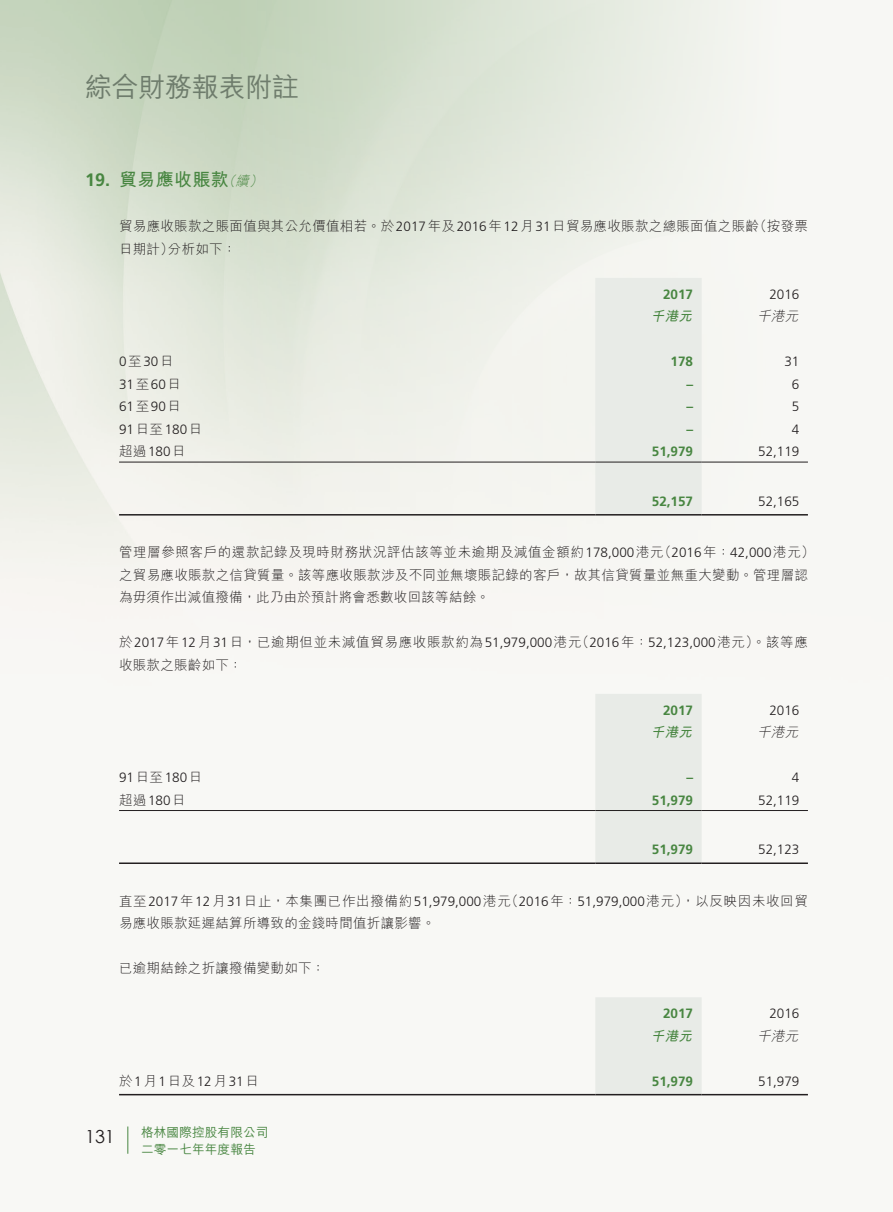
<style>
.page{position:relative;width:893px;height:1212px;background:#fff}
.page>*{position:absolute;margin:0;border:0;box-sizing:border-box;transform-origin:0 0}
.t1{font:500 27px "M Hei HK";letter-spacing:-.01em;color:#6e7c6c}
.t2{font:700 18px "M Hei HK";letter-spacing:.02em;color:#488641}
.t3{font:18px "Century Gothic";color:#231f20}
.t4{font:700 18px "Frutiger LT Std";color:#488641}
.t5{font:300 13.5px/22.5px "M Hei HK";letter-spacing:.025em;color:#231f20}
.t6{font:300 13.5px "Frutiger LT Std";color:#231f20}
.t7{font:300 13.5px/22.5px "M Hei HK";letter-spacing:.05em;color:#231f20}
.t8{font:700 13.5px "Frutiger LT Std";color:#488641}
.t9{font:italic 300 13.5px "M Hei HK";color:#231f20}
.t10{font:italic 700 13.5px "M Hei HK";color:#488641}
.t11{font:italic 300 13.5px "M Hei HK";color:#488641}
.t12{font:500 12.75px "M Hei HK";color:#488641}
.s1{font-family:"Frutiger LT Std"}
.s2{font-family:"M Hei HK"}
</style>
<div class="page">
<svg style="left:127px;top:1126px;width:1px;height:28px"></svg>
<div style="left:595px;top:278px;width:107px;height:236px;background:#e8ebe7"></div>
<hr style="left:119px;top:462px;width:476px;height:1px;background:#231f20">
<hr style="left:595px;top:462px;width:107px;height:1px;background:#231f20">
<hr style="left:702px;top:462px;width:106px;height:1px;background:#231f20">
<hr style="left:119px;top:514px;width:476px;height:1px;background:#231f20">
<hr style="left:595px;top:514px;width:107px;height:1px;background:#231f20">
<hr style="left:702px;top:514px;width:106px;height:1px;background:#231f20">
<div style="left:595px;top:694px;width:107px;height:168px;background:#e8ebe7"></div>
<hr style="left:119px;top:810px;width:476px;height:1px;background:#231f20">
<hr style="left:595px;top:810px;width:107px;height:1px;background:#231f20">
<hr style="left:702px;top:810px;width:106px;height:1px;background:#231f20">
<hr style="left:119px;top:862px;width:476px;height:2px;background:#231f20">
<hr style="left:595px;top:862px;width:107px;height:2px;background:#231f20">
<hr style="left:702px;top:862px;width:106px;height:2px;background:#231f20">
<div style="left:595px;top:997px;width:107px;height:97px;background:#e8ebe7"></div>
<hr style="left:119px;top:1094px;width:476px;height:1px;background:#231f20">
<hr style="left:595px;top:1094px;width:107px;height:1px;background:#231f20">
<hr style="left:702px;top:1094px;width:106px;height:1px;background:#231f20">
<h1 class="t1" style="left:85px;top:68px;width:216px">綜合財務報表附註</h1>
<h2 class="t4" style="left:85px;top:169px;width:27px">19.</h2>
<h2 class="t2" style="left:119px;top:166px;width:111px">貿易應收賬款</h2>
<p class="t11" style="left:236px;top:174px;width:18px">續</p>
<p class="t11" style="left:222px;top:174px;width:18px">（</p>
<p class="t11" style="left:249px;top:174px;width:18px">(</p>
<p class="t5" style="left:168px;top:215px;width:593px;text-indent:-49px">貿易應收賬款之賬面值與其公允價值相若。於<span class="s1">2017</span>年及<span class="s1">2016</span>年<span class="s1">12</span>月<span class="s1">31</span>日貿易應收賬款之總賬面值之賬齡分析如下：</p>
<p class="t5" style="left:753px;top:215px;width:56px">（按發票</p>
<p class="t5" style="left:119px;top:237px;width:56px">日期計）</p>
<p class="t8" style="left:663px;top:286px;width:32px">2017</p>
<p class="t6" style="left:769px;top:286px;width:32px">2016</p>
<p class="t10" style="left:651px;top:306px;width:46px">千港元</p>
<p class="t9" style="left:757px;top:309px;width:45px">千港元</p>
<p class="t6" style="left:119px;top:354px;width:56px">0<span class="s2">至</span>30<span class="s2">日</span></p>
<p class="t8" style="left:671px;top:354px;width:24px">178</p>
<p class="t6" style="left:784px;top:354px;width:17px">31</p>
<p class="t6" style="left:119px;top:376px;width:64px">31<span class="s2">至</span>60<span class="s2">日</span></p>
<p class="t8" style="left:686px;top:376px;width:8px">–</p>
<p class="t6" style="left:792px;top:376px;width:9px">6</p>
<p class="t6" style="left:119px;top:399px;width:64px">61<span class="s2">至</span>90<span class="s2">日</span></p>
<p class="t8" style="left:686px;top:399px;width:8px">–</p>
<p class="t6" style="left:792px;top:399px;width:9px">5</p>
<p class="t6" style="left:119px;top:421px;width:85px">91<span class="s2">日至</span>180<span class="s2">日</span></p>
<p class="t8" style="left:686px;top:421px;width:8px">–</p>
<p class="t6" style="left:792px;top:421px;width:9px">4</p>
<p class="t5" style="left:119px;top:440px;width:68px">超過<span class="s1">180</span>日</p>
<p class="t8" style="left:652px;top:444px;width:43px">51,979</p>
<p class="t6" style="left:758px;top:444px;width:43px">52,119</p>
<p class="t8" style="left:652px;top:493px;width:43px">52,157</p>
<p class="t6" style="left:658px;top:545px;width:158px"><span class="s2">（</span>2016<span class="s2">年：</span>42,000<span class="s2">港元(</span></p>
<p class="t6" style="left:758px;top:493px;width:43px">52,165</p>
<p class="t5" style="left:119px;top:541px;width:690px">管理層參照客戶的還款記錄及現時財務狀況評估該等並未逾期及減值金額約<span class="s1">178,000</span>港元<br>之貿易應收賬款之信貸質量。該等應收賬款涉及不同並無壞賬記錄的客戶，故其信貸質量並無重大變動。管理層認為毋須作出減值撥備，此乃由於預計將會悉數收回該等結餘。</p>
<p class="t6" style="left:576px;top:635px;width:233px"><span class="s2">（</span>2016<span class="s2">年：</span>52,123,000<span class="s2">港元）。該等應</span></p>
<p class="t7" style="left:119px;top:631px;width:464px">於<span class="s1">2017</span>年<span class="s1">12</span>月<span class="s1">31</span>日，已逾期但並未減值貿易應收賬款約為<span class="s1">51,979,000</span>港元收賬款之賬齡如下：</p>
<p class="t6" style="left:119px;top:770px;width:85px">91<span class="s2">日至</span>180<span class="s2">日</span></p>
<p class="t5" style="left:119px;top:788px;width:68px">超過<span class="s1">180</span>日</p>
<p class="t8" style="left:663px;top:702px;width:32px">2017</p>
<p class="t6" style="left:769px;top:702px;width:32px">2016</p>
<p class="t10" style="left:651px;top:722px;width:46px">千港元</p>
<p class="t9" style="left:757px;top:725px;width:45px">千港元</p>
<p class="t8" style="left:686px;top:769px;width:8px">–</p>
<p class="t6" style="left:792px;top:770px;width:9px">4</p>
<p class="t8" style="left:652px;top:792px;width:43px">51,979</p>
<p class="t6" style="left:758px;top:792px;width:43px">52,119</p>
<p class="t8" style="left:652px;top:841px;width:43px">51,979</p>
<p class="t7" style="left:505px;top:889px;width:304px">（<span class="s1">2016</span>年：<span class="s1">51,979,000</span>港元，）以反映因未收回貿</p>
<p class="t6" style="left:758px;top:842px;width:43px">52,123</p>
<p class="t5" style="left:119px;top:889px;width:393px">直至<span class="s1">2017</span>年<span class="s1">12</span>月<span class="s1">31</span>日止，本集團已作出撥備約<span class="s1">51,979,000</span>港元易應收賬款延遲結算所導致的金錢時間值折讓影響。</p>
<p class="t5" style="left:119px;top:957px;width:208px">已逾期結餘之折讓撥備變動如下：</p>
<p class="t5" style="left:119px;top:1069px;width:141px">於<span class="s1">1</span>月<span class="s1">1</span>日及<span class="s1">12</span>月<span class="s1">31</span>日</p>
<p class="t8" style="left:663px;top:1005px;width:32px">2017</p>
<p class="t6" style="left:769px;top:1006px;width:32px">2016</p>
<p class="t10" style="left:651px;top:1026px;width:46px">千港元</p>
<p class="t9" style="left:757px;top:1029px;width:45px">千港元</p>
<p class="t8" style="left:652px;top:1073px;width:43px">51,979</p>
<p class="t6" style="left:758px;top:1073px;width:43px">51,979</p>
<h2 class="t3" style="left:85px;top:1123px;width:31px">131</h2>
<p class="t12" style="left:141px;top:1123px;width:129px">格林國際控股有限公司</p>
<p class="t12" style="left:141px;top:1140px;width:116px">二零一七年年度報告</p>
</div>
